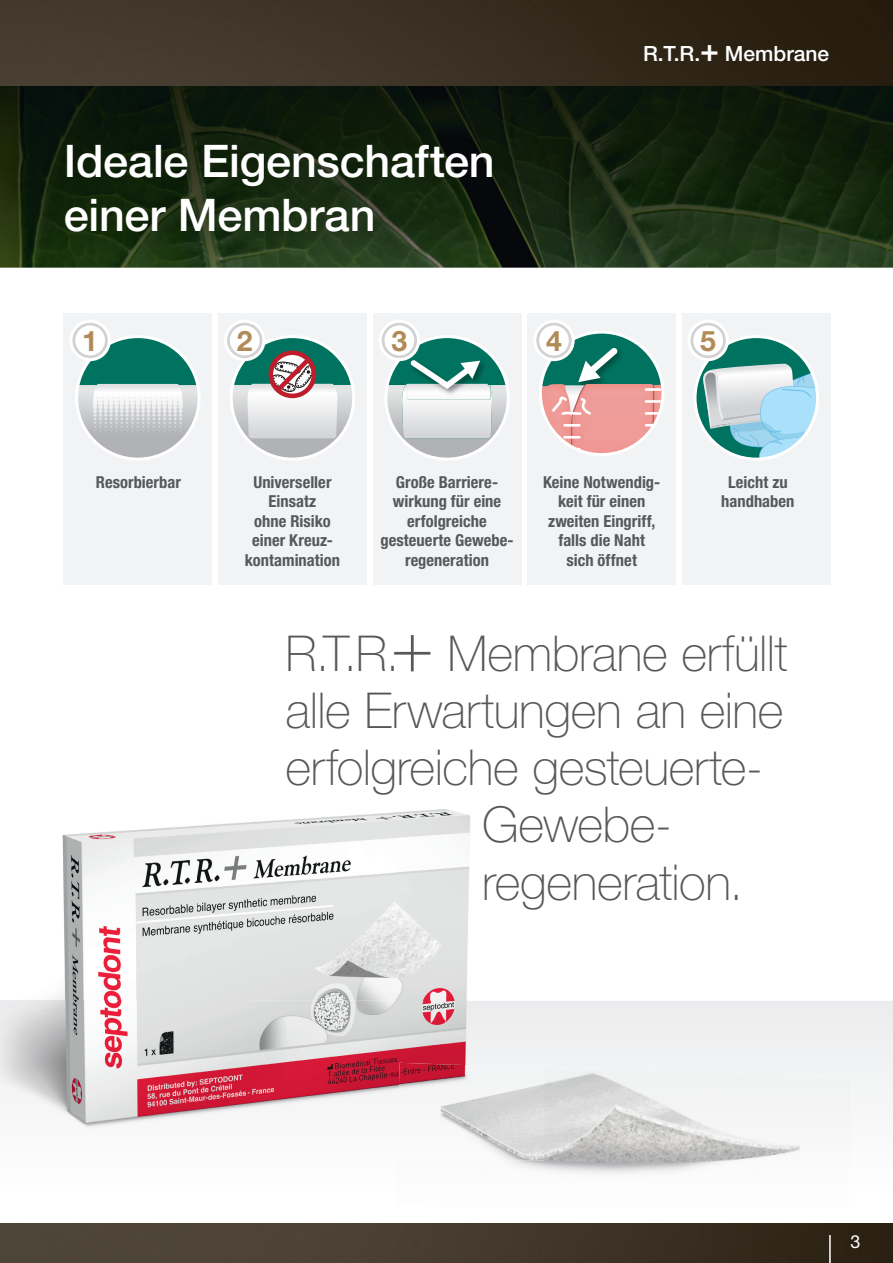
<style>
.page{position:relative;width:893px;height:1263px;background:#fff}
.page>*{position:absolute;margin:0;border:0;box-sizing:border-box;transform-origin:0 0}
.t1{font:100 49.5px "Helvetica Neue LT Std";letter-spacing:-.01em;color:#57585a}
.t2{font:500 45px/54px "Helvetica Neue LT Std";letter-spacing:-.005em;color:#fff}
.t3{font:700 28.35px "Helvetica Neue LT Std";color:#b18a57}
.t4{font:500 21px "Helvetica Neue LT Std";color:#fff}
.t5{font:18px "Helvetica Neue LT Std";color:#fff}
.t6{font:700 condensed 16.5px/19.5px "Helvetica Neue LT Std";color:#57585a;text-align:center}
.s1{font-size:31.5px}
.s2{font-size:72px}
</style>
<div class="page">
<img style="left:0;top:0;width:893px;height:267px">
<img style="left:0;top:1223px;width:893px;height:40px">
<hr style="left:829px;top:1235px;width:2px;height:28px;background:#fff">
<div style="left:544px;top:1001px;width:349px;height:95px;background:#f0f0f1"></div>
<div style="left:63px;top:313px;width:149px;height:271px;background:#f2f3f4"></div>
<div style="left:218px;top:313px;width:149px;height:271px;background:#f2f3f4"></div>
<div style="left:373px;top:313px;width:148px;height:271px;background:#f2f3f4"></div>
<div style="left:527px;top:313px;width:149px;height:271px;background:#f2f3f4"></div>
<div style="left:682px;top:313px;width:149px;height:271px;background:#f2f3f4"></div>
<div style="left:77px;top:337px;width:122px;height:122px;background:#007360;border-radius:50%"></div>
<svg style="left:79px;top:384px;width:118px;height:73px;background:#d5d7d9"></svg>
<div style="left:75px;top:335px;width:126px;height:126px;border:3px solid #fff;border-radius:50%"></div>
<div style="left:231px;top:337px;width:123px;height:122px;background:#007360;border-radius:50%"></div>
<div style="left:269px;top:350px;width:47px;height:48px;border:5px solid #be1d2c;border-radius:50%"></div>
<svg style="left:234px;top:354px;width:117px;height:103px"></svg>
<div style="left:230px;top:335px;width:125px;height:126px;border:3px solid #fff;border-radius:50%"></div>
<div style="left:386px;top:337px;width:122px;height:122px;background:#007360;border-radius:50%"></div>
<svg style="left:388px;top:360px;width:118px;height:97px"></svg>
<div style="left:384px;top:335px;width:126px;height:126px;border:3px solid #fff;border-radius:50%"></div>
<svg style="left:540px;top:332px;width:123px;height:123px"></svg>
<img style="left:574px;top:344px;width:54px;height:4px">
<svg style="left:543px;top:348px;width:120px;height:104px"></svg>
<div style="left:539px;top:331px;width:125px;height:125px;border:3px solid #fff;border-radius:50%"></div>
<img style="left:697px;top:339px;width:108px;height:89px">
<svg style="left:702px;top:359px;width:113px;height:98px"></svg>
<div style="left:693px;top:335px;width:126px;height:126px;border:3px solid #fff;border-radius:50%"></div>
<div style="left:69px;top:320px;width:42px;height:41px;background:#fff;border-radius:50%"></div>
<div style="left:72px;top:323px;width:36px;height:35px;background:#d1d2d4;border-radius:50%"></div>
<div style="left:75px;top:325px;width:30px;height:30px;background:#fff;border-radius:50%"></div>
<div style="left:224px;top:320px;width:41px;height:41px;background:#fff;border-radius:50%"></div>
<div style="left:227px;top:323px;width:35px;height:35px;background:#d1d2d4;border-radius:50%"></div>
<div style="left:230px;top:325px;width:30px;height:30px;background:#fff;border-radius:50%"></div>
<div style="left:379px;top:320px;width:41px;height:41px;background:#fff;border-radius:50%"></div>
<div style="left:382px;top:323px;width:35px;height:35px;background:#d1d2d4;border-radius:50%"></div>
<div style="left:384px;top:325px;width:30px;height:30px;background:#fff;border-radius:50%"></div>
<div style="left:533px;top:320px;width:42px;height:41px;background:#fff;border-radius:50%"></div>
<div style="left:536px;top:323px;width:36px;height:35px;background:#d1d2d4;border-radius:50%"></div>
<div style="left:539px;top:325px;width:30px;height:30px;background:#fff;border-radius:50%"></div>
<div style="left:687px;top:320px;width:42px;height:41px;background:#fff;border-radius:50%"></div>
<div style="left:690px;top:323px;width:36px;height:35px;background:#d1d2d4;border-radius:50%"></div>
<div style="left:693px;top:325px;width:30px;height:30px;background:#fff;border-radius:50%"></div>
<img style="left:0;top:812px;width:395px;height:189px">
<img style="left:395px;top:809px;width:76px;height:192px">
<img style="left:0;top:1001px;width:445px;height:127px">
<img style="left:445px;top:1001px;width:99px;height:62px">
<img style="left:505px;top:1068px;width:247px;height:106px">
<div style="left:747px;top:1075px;width:103px;height:99px;background:#f5f5f6"></div>
<img style="left:397px;top:1063px;width:147px;height:97px">
<h2 class="t2" style="left:64px;top:133px;width:433px">Ideale Eigenschaften einer Membran</h2>
<p class="t4" style="left:643px;top:41px;width:188px">R.T.R.<span class="s1">+</span> Membrane</p>
<h3 class="t3" style="left:82px;top:323px;width:17px">1</h3>
<h3 class="t3" style="left:237px;top:323px;width:17px">2</h3>
<h3 class="t3" style="left:391px;top:323px;width:17px">3</h3>
<h3 class="t3" style="left:546px;top:323px;width:17px">4</h3>
<h3 class="t3" style="left:700px;top:323px;width:17px">5</h3>
<p class="t6" style="left:96px;top:472px;width:86px">Resorbierbar</p>
<p class="t6" style="left:245px;top:472px;width:97px">Universeller<br>Einsatz<br>ohne Risiko einer Kreuz&shy;kontamination</p>
<p class="t6" style="left:380px;top:472px;width:135px">Große Barriere&shy;wirkung für eine erfolgreiche gesteuerte Gewebe&shy;regeneration</p>
<p class="t6" style="left:543px;top:472px;width:119px">Keine Notwendig&shy;keit für einen zweiten Eingriff, falls die Naht sich öffnet</p>
<p class="t6" style="left:721px;top:472px;width:75px">Leicht zu handhaben</p>
<h1 class="t1" style="left:286px;top:625px;width:503px">R.T.R.<span class="s2">+</span> Membrane erfüllt</h1>
<h1 class="t1" style="left:286px;top:682px;width:500px">alle Erwartungen an eine</h1>
<h1 class="t1" style="left:286px;top:739px;width:479px">erfolg reiche gesteuerte -</h1>
<h1 class="t1" style="left:482px;top:797px;width:192px">Gewebe-</h1>
<h1 class="t1" style="left:482px;top:854px;width:263px">regeneration.</h1>
<p class="t5" style="left:850px;top:1231px;width:12px">3</p>
</div>
